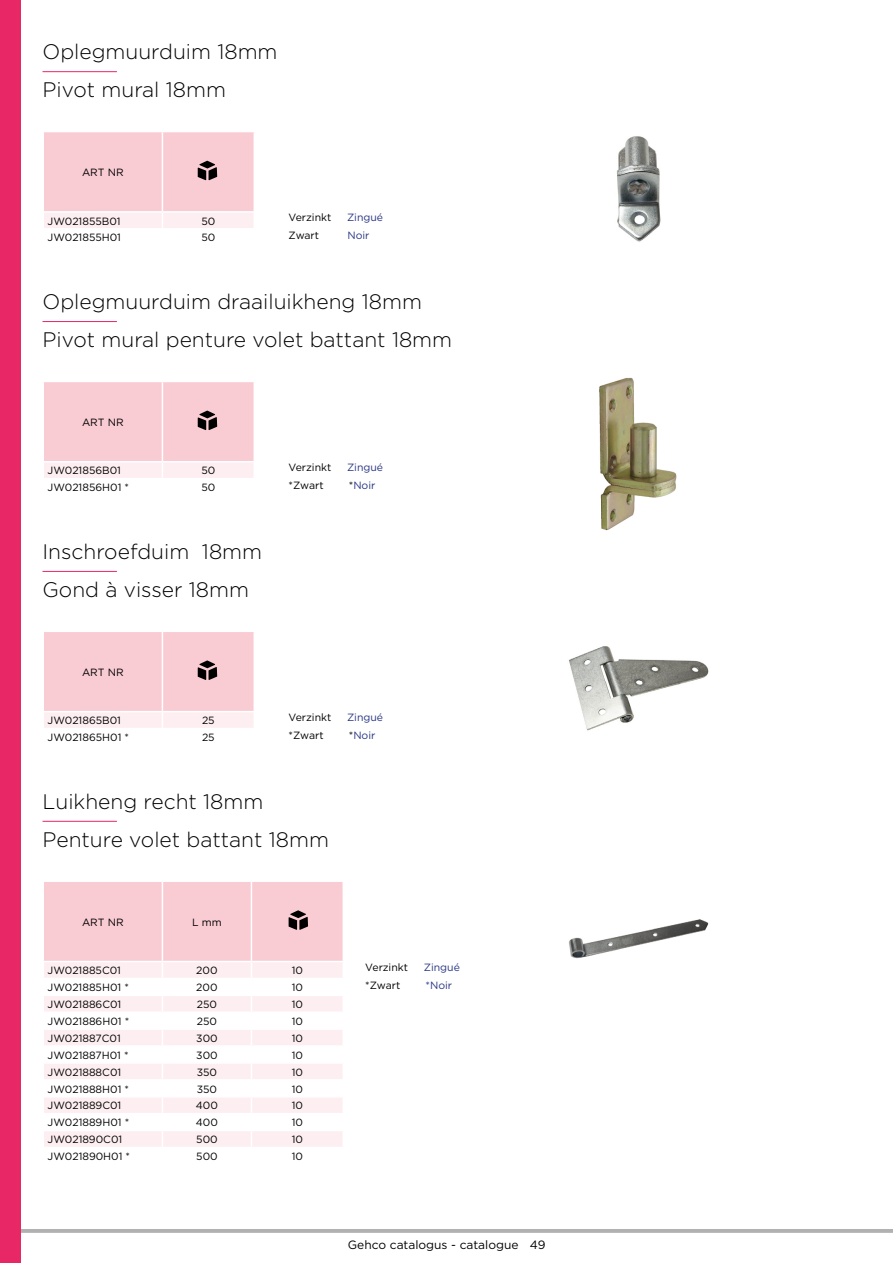
<style>
.page{position:relative;width:893px;height:1263px;background:#fff}
.page>*{position:absolute;margin:0;border:0;box-sizing:border-box;transform-origin:0 0}
.t1{font:300 21px "Gotham";color:#000}
.t2{font:12px "Gotham";color:#000}
.t3{font:10.5px "Gotham";color:#000}
.t4{font:10.5px "Gotham";color:#283583}
.s1{color:#000}
</style>
<div class="page">
<hr style="left:0;top:1229px;width:893px;height:4px;background:#b2b1b1">
<div style="left:0;top:0;width:21px;height:1263px;background:#e72766"></div>
<hr style="left:43px;top:71px;width:74px;height:1px;background:#e72766">
<hr style="left:43px;top:321px;width:74px;height:1px;background:#e72766">
<hr style="left:43px;top:571px;width:74px;height:1px;background:#e72766">
<hr style="left:43px;top:821px;width:74px;height:1px;background:#e72766">
<svg style="left:44px;top:881px;width:299px;height:266px"></svg>
<svg style="left:44px;top:132px;width:210px;height:96px;background:#f6ced5"></svg>
<svg style="left:44px;top:382px;width:210px;height:96px;background:#f6ced5"></svg>
<svg style="left:44px;top:632px;width:210px;height:96px;background:#f6ced5"></svg>
<img style="left:599px;top:377px;width:78px;height:154px">
<img style="left:569px;top:646px;width:140px;height:85px">
<img style="left:569px;top:919px;width:140px;height:40px">
<img style="left:616px;top:136px;width:45px;height:106px">
<h1 class="t1" style="left:43px;top:39px;width:237px">Oplegmuurduim 18mm</h1>
<h1 class="t1" style="left:43px;top:77px;width:185px">Pivot mural 18mm</h1>
<p class="t3" style="left:82px;top:165px;width:43px">ART NR</p>
<p class="t3" style="left:48px;top:214px;width:75px">JW021855B01</p>
<p class="t3" style="left:201px;top:214px;width:15px">50</p>
<p class="t3" style="left:48px;top:231px;width:75px">JW021855H01</p>
<p class="t3" style="left:201px;top:231px;width:15px">50</p>
<p class="t3" style="left:289px;top:211px;width:44px">Verzinkt</p>
<p class="t4" style="left:347px;top:211px;width:38px">Zingué</p>
<p class="t3" style="left:289px;top:229px;width:32px">Zwart</p>
<p class="t4" style="left:347px;top:229px;width:24px">Noir</p>
<h1 class="t1" style="left:43px;top:288px;width:381px">Oplegmuurduim draailuikheng 18mm</h1>
<h1 class="t1" style="left:43px;top:326px;width:411px">Pivot mural penture volet battant 18mm</h1>
<p class="t3" style="left:82px;top:415px;width:43px">ART NR</p>
<p class="t3" style="left:48px;top:464px;width:75px">JW021856B01</p>
<p class="t3" style="left:201px;top:464px;width:15px">50</p>
<p class="t3" style="left:48px;top:481px;width:83px">JW021856H01 *</p>
<p class="t3" style="left:201px;top:481px;width:15px">50</p>
<h1 class="t1" style="left:43px;top:538px;width:221px">Inschroefduim 18mm</h1>
<h1 class="t1" style="left:43px;top:576px;width:208px">Gond à visser 18mm</h1>
<p class="t3" style="left:289px;top:461px;width:44px">Verzinkt</p>
<p class="t4" style="left:347px;top:461px;width:38px">Zingué</p>
<p class="t3" style="left:289px;top:479px;width:37px">*Zwart</p>
<p class="t4" style="left:349px;top:479px;width:28px"><span class="s1">*</span>Noir</p>
<p class="t3" style="left:82px;top:665px;width:43px">ART NR</p>
<p class="t3" style="left:48px;top:714px;width:75px">JW021865B01</p>
<p class="t3" style="left:202px;top:714px;width:14px">25</p>
<p class="t3" style="left:48px;top:731px;width:83px">JW021865H01 *</p>
<p class="t3" style="left:202px;top:731px;width:14px">25</p>
<h1 class="t1" style="left:43px;top:788px;width:222px">Luikheng recht 18mm</h1>
<p class="t3" style="left:289px;top:711px;width:44px">Verzinkt</p>
<p class="t4" style="left:347px;top:711px;width:38px">Zingué</p>
<p class="t3" style="left:289px;top:729px;width:37px">*Zwart</p>
<p class="t4" style="left:349px;top:729px;width:28px"><span class="s1">*</span>Noir</p>
<h1 class="t1" style="left:43px;top:826px;width:288px">Penture volet battant 18mm</h1>
<p class="t3" style="left:82px;top:915px;width:43px">ART NR</p>
<p class="t3" style="left:192px;top:915px;width:31px">L mm</p>
<p class="t3" style="left:48px;top:964px;width:75px">JW021885C01</p>
<p class="t3" style="left:196px;top:964px;width:23px">200</p>
<p class="t3" style="left:292px;top:964px;width:13px">10</p>
<p class="t3" style="left:48px;top:981px;width:83px">JW021885H01 *</p>
<p class="t3" style="left:196px;top:981px;width:23px">200</p>
<p class="t3" style="left:292px;top:981px;width:13px">10</p>
<p class="t3" style="left:48px;top:997px;width:75px">JW021886C01</p>
<p class="t3" style="left:197px;top:997px;width:22px">250</p>
<p class="t3" style="left:292px;top:997px;width:13px">10</p>
<p class="t3" style="left:48px;top:1014px;width:83px">JW021886H01 *</p>
<p class="t3" style="left:197px;top:1014px;width:22px">250</p>
<p class="t3" style="left:292px;top:1014px;width:13px">10</p>
<p class="t3" style="left:48px;top:1031px;width:75px">JW021887C01</p>
<p class="t3" style="left:196px;top:1031px;width:23px">300</p>
<p class="t3" style="left:292px;top:1031px;width:13px">10</p>
<p class="t3" style="left:48px;top:1048px;width:83px">JW021887H01 *</p>
<p class="t3" style="left:196px;top:1048px;width:23px">300</p>
<p class="t3" style="left:292px;top:1048px;width:13px">10</p>
<p class="t3" style="left:48px;top:1065px;width:75px">JW021888C01</p>
<p class="t3" style="left:197px;top:1065px;width:22px">350</p>
<p class="t3" style="left:292px;top:1065px;width:13px">10</p>
<p class="t3" style="left:48px;top:1082px;width:83px">JW021888H01 *</p>
<p class="t3" style="left:197px;top:1082px;width:22px">350</p>
<p class="t3" style="left:292px;top:1082px;width:13px">10</p>
<p class="t3" style="left:48px;top:1099px;width:75px">JW021889C01</p>
<p class="t3" style="left:196px;top:1099px;width:24px">400</p>
<p class="t3" style="left:292px;top:1099px;width:13px">10</p>
<p class="t3" style="left:48px;top:1116px;width:83px">JW021889H01 *</p>
<p class="t3" style="left:196px;top:1116px;width:24px">400</p>
<p class="t3" style="left:292px;top:1116px;width:13px">10</p>
<p class="t3" style="left:48px;top:1133px;width:76px">JW021890C01</p>
<p class="t3" style="left:196px;top:1133px;width:23px">500</p>
<p class="t3" style="left:292px;top:1133px;width:13px">10</p>
<p class="t3" style="left:48px;top:1150px;width:84px">JW021890H01 *</p>
<p class="t3" style="left:196px;top:1150px;width:23px">500</p>
<p class="t3" style="left:292px;top:1150px;width:13px">10</p>
<p class="t3" style="left:365px;top:960px;width:44px">Verzinkt</p>
<p class="t4" style="left:424px;top:960px;width:38px">Zingué</p>
<p class="t3" style="left:365px;top:978px;width:37px">*Zwart</p>
<p class="t4" style="left:426px;top:978px;width:28px">*Noir</p>
<p class="t2" style="left:348px;top:1237px;width:199px">Gehco catalogus - catalogue 49</p>
</div>
